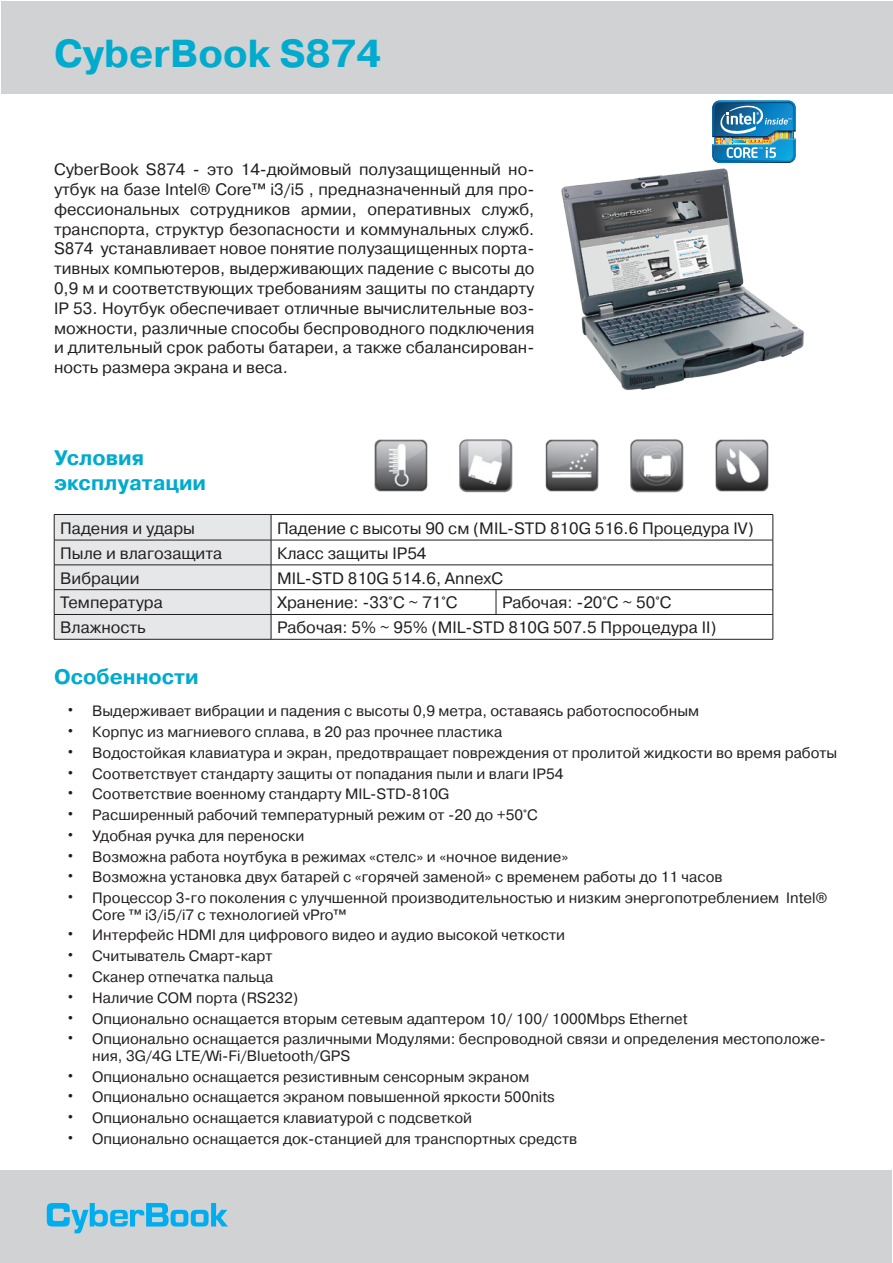
<style>
.page{position:relative;width:893px;height:1263px;background:#fff}
.page>*{position:absolute;margin:0;border:0;box-sizing:border-box;transform-origin:0 0}
.t1{font:700 39px "Pragmatica C";color:#00abcd}
.t2{font:700 21px/25.2px "Pragmatica C";color:#00abcd}
.t3{font:16.5px/19.8px "Pragmatica C";color:#231f20;text-align:justify}
.t4{font:15px/16.5px "Pragmatica C";color:#231f20}
.s1{font-size:18px}
</style>
<div class="page">
<div style="left:1px;top:1170px;width:891px;height:93px;background:#d1d2d4"></div>
<div style="left:1px;top:1px;width:891px;height:93px;background:#d1d2d4"></div>
<svg style="left:47px;top:1203px;width:181px;height:30px"></svg>
<hr style="left:271px;top:514px;width:225px;height:1px;background:#231f20">
<hr style="left:496px;top:514px;width:277px;height:1px;background:#231f20">
<hr style="left:271px;top:540px;width:225px;height:1px;background:#231f20">
<hr style="left:496px;top:540px;width:277px;height:1px;background:#231f20">
<hr style="left:271px;top:565px;width:225px;height:1px;background:#231f20">
<hr style="left:496px;top:565px;width:277px;height:1px;background:#231f20">
<hr style="left:271px;top:589px;width:225px;height:1px;background:#231f20">
<hr style="left:496px;top:589px;width:277px;height:1px;background:#231f20">
<svg style="left:496px;top:590px;width:1px;height:24px"></svg>
<hr style="left:271px;top:614px;width:225px;height:1px;background:#231f20">
<svg style="left:54px;top:514px;width:218px;height:125px;background:#dbdcde"></svg>
<hr style="left:496px;top:614px;width:277px;height:1px;background:#231f20">
<svg style="left:773px;top:515px;width:1px;height:124px"></svg>
<hr style="left:54px;top:639px;width:217px;height:1px;background:#231f20">
<hr style="left:271px;top:639px;width:225px;height:1px;background:#231f20">
<hr style="left:496px;top:639px;width:277px;height:1px;background:#231f20">
<img style="left:459px;top:439px;width:54px;height:54px">
<img style="left:630px;top:439px;width:54px;height:54px">
<img style="left:374px;top:439px;width:54px;height:53px">
<img style="left:545px;top:439px;width:54px;height:53px">
<img style="left:715px;top:439px;width:54px;height:53px">
<img style="left:561px;top:168px;width:243px;height:222px">
<img style="left:712px;top:100px;width:84px;height:63px">
<h1 class="t1" style="left:54px;top:32px;width:329px">CyberBook S874</h1>
<p class="t3" style="left:54px;top:160px;width:482px">CyberBook S874 - это 14-дюймовый полузащищенный но&shy;утбук на базе Intel® Core™ i3/i5 , предназначенный для про&shy;фессиональных сотрудников армии, оперативных служб, транспорта, структур безопасности и коммунальных служб.<br>S874 устанавливает новое понятие полузащищенных порта&shy;тивных компьютеров, выдерживающих падение с высоты до 0,9 м и соответствующих требованиям защиты по стандарту IP 53. Ноутбук обеспечивает отличные вычислительные воз&shy;можности, различные способы беспроводного подключения и длительный срок работы батареи, а также сбалансирован&shy;ность размера экрана и веса.</p>
<h2 class="t2" style="left:54px;top:445px;width:154px">Условия эксплуатации</h2>
<p class="t3" style="left:60px;top:518px;width:136px">Падения и удары</p>
<p class="t3" style="left:277px;top:518px;width:478px">Падение с высоты 90 см (MIL-STD 810G 516.6 Процедура IV)</p>
<p class="t3" style="left:60px;top:543px;width:163px">Пыле и влагозащита</p>
<p class="t3" style="left:277px;top:543px;width:151px">Класс защиты IP54</p>
<p class="t3" style="left:60px;top:568px;width:81px">Вибрации</p>
<p class="t3" style="left:277px;top:568px;width:228px">MIL-STD 810G 514.6, AnnexC</p>
<p class="t3" style="left:60px;top:593px;width:104px">Температура</p>
<p class="t3" style="left:277px;top:593px;width:182px">Хранение: -33°C ~ 71°C</p>
<p class="t3" style="left:502px;top:593px;width:171px">Рабочая: -20°C ~ 50°C</p>
<p class="t3" style="left:60px;top:618px;width:87px">Влажность</p>
<p class="t3" style="left:277px;top:618px;width:441px">Рабочая: 5% ~ 95% (MIL-STD 810G 507.5 Прроцедура II)</p>
<h2 class="t2" style="left:54px;top:664px;width:146px">Особенности</h2>
<p class="t4" style="left:65px;top:703px;width:635px"><span class="s1">•</span> Выдерживает вибрации и падения с высоты 0,9 метра, оставаясь работоспособным</p>
<p class="t4" style="left:65px;top:724px;width:438px"><span class="s1">•</span> Корпус из магниевого сплава, в 20 раз прочнее пластика</p>
<p class="t4" style="left:65px;top:745px;width:773px"><span class="s1">•</span> Водостойкая клавиатура и экран, предотвращает повреждения от пролитой жидкости во время работы</p>
<p class="t4" style="left:65px;top:765px;width:500px"><span class="s1">•</span> Соответствует стандарту защиты от попадания пыли и влаги IP54</p>
<p class="t4" style="left:65px;top:786px;width:386px"><span class="s1">•</span> Соответствие военному стандарту MIL-STD-810G</p>
<p class="t4" style="left:65px;top:807px;width:474px"><span class="s1">•</span> Расширенный рабочий температурный режим от -20 до +50°C</p>
<p class="t4" style="left:65px;top:828px;width:241px"><span class="s1">•</span> Удобная ручка для переноски</p>
<p class="t4" style="left:65px;top:848px;width:504px"><span class="s1">•</span> Возможна работа ноутбука в режимах «стелс» и «ночное видение»</p>
<p class="t4" style="left:65px;top:869px;width:659px"><span class="s1">•</span> Возможна установка двух батарей с «горячей заменой» с временем работы до 11 часов</p>
<p class="t4" style="left:92px;top:890px;width:737px;text-indent:-27px"><span class="s1">•</span> Процессор 3-го поколения с улучшенной производительностью и низким энергопотреблением Intel®<br>Core ™ i3/i5/i7 с технологией vPro™</p>
<p class="t4" style="left:65px;top:927px;width:501px"><span class="s1">•</span> Интерфейс HDMI для цифрового видео и аудио высокой четкости</p>
<p class="t4" style="left:65px;top:948px;width:209px"><span class="s1">•</span> Считыватель Смарт-карт</p>
<p class="t4" style="left:65px;top:969px;width:210px"><span class="s1">•</span> Сканер отпечатка пальца</p>
<p class="t4" style="left:65px;top:989px;width:235px"><span class="s1">•</span> Наличие COM порта (RS232)</p>
<p class="t4" style="left:65px;top:1010px;width:624px"><span class="s1">•</span> Опционально оснащается вторым сетевым адаптером 10/ 100/ 1000Mbps Ethernet</p>
<p class="t4" style="left:92px;top:1031px;width:735px;text-indent:-27px"><span class="s1">•</span> Опционально оснащается различными Модулями: беспроводной связи и определения местоположе&shy;ния, 3G/4G LTE/Wi-Fi/Bluetooth/GPS</p>
<p class="t4" style="left:65px;top:1068px;width:466px"><span class="s1">•</span> Опционально оснащается резистивным сенсорным экраном</p>
<p class="t4" style="left:65px;top:1089px;width:491px"><span class="s1">•</span> Опционально оснащается экраном повышенной яркости 500nits</p>
<p class="t4" style="left:65px;top:1110px;width:408px"><span class="s1">•</span> Опционально оснащается клавиатурой с подсветкой</p>
<p class="t4" style="left:65px;top:1130px;width:513px"><span class="s1">•</span> Опционально оснащается док-станцией для транспортных средств</p>
</div>
